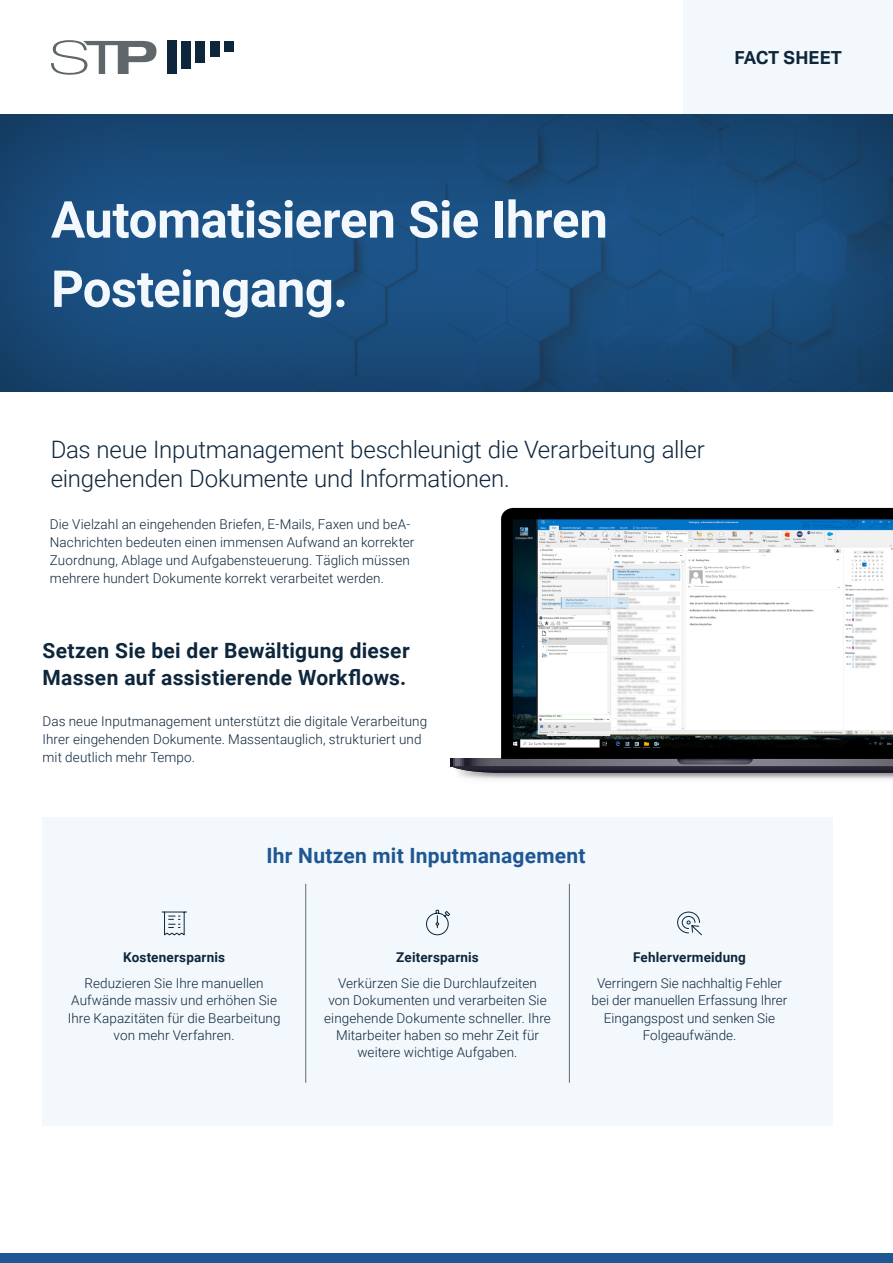
<style>
.page{position:relative;width:893px;height:1263px;background:#fff}
.page>*{position:absolute;margin:0;border:0;box-sizing:border-box;transform-origin:0 0}
.Shading_title{font:700 51px "Roboto";letter-spacing:-.01em;color:#f3f8fc}
.t1{font:300 24px/28.8px "Roboto";letter-spacing:-.01em;color:#0e263c}
.t2{font:700 21px/27px "Roboto";letter-spacing:.015em;color:#0e263c}
.t3{font:700 21px "Roboto";letter-spacing:.01em;color:#1e5793}
.t4{font:700 18px "Aktiv Grotesk";letter-spacing:.005em;color:#0e263c}
.t5{font:300 13.5px/17.2px "Roboto";letter-spacing:.005em;color:#0e263c;text-align:center}
.t6{font:700 13.5px "Roboto";letter-spacing:.015em;color:#0e263c}
</style>
<div class="page">
<div style="left:684px;top:0;width:209px;height:115px;background:#f3f8fc"></div>
<div style="left:0;top:113px;width:893px;height:279px;background:#231f20;opacity:.5"></div>
<div style="left:167px;top:41px;width:10px;height:33px;background:#0e263c"></div>
<div style="left:181px;top:41px;width:10px;height:27px;background:#0e263c"></div>
<div style="left:195px;top:41px;width:10px;height:22px;background:#0e263c"></div>
<div style="left:210px;top:41px;width:10px;height:16px;background:#0e263c"></div>
<div style="left:224px;top:41px;width:10px;height:10px;background:#0e263c"></div>
<svg style="left:51px;top:40px;width:105px;height:35px"></svg>
<div style="left:0;top:1253px;width:893px;height:10px;background:#1e5793"></div>
<div style="left:43px;top:817px;width:790px;height:308px;background:#f3f8fc"></div>
<hr style="left:305px;top:884px;width:1px;height:199px;background:#5f696f">
<hr style="left:569px;top:884px;width:1px;height:199px;background:#5f696f">
<svg style="left:161px;top:911px;width:26px;height:25px"></svg>
<svg style="left:426px;top:909px;width:24px;height:26px"></svg>
<svg style="left:677px;top:911px;width:25px;height:25px"></svg>
<svg style="left:451px;top:759px;width:442px;height:21px;background:#76757d"></svg>
<svg style="left:501px;top:508px;width:392px;height:251px"></svg>
<p class="t4" style="left:734px;top:47px;width:109px">FACT SHEET</p>
<p class="Shading_title" style="left:51px;top:184px;width:558px">Automatisieren Sie Ihren</p>
<p class="Shading_title" style="left:51px;top:253px;width:299px">Posteingang.</p>
<p class="t1" style="left:51px;top:434px;width:656px">Das neue Inputmanagement beschleunigt die Verarbeitung aller eingehenden Dokumente und Informationen.</p>
<p class="t5" style="left:50px;top:514px;width:366px;line-height:18px;text-align:left">Die Vielzahl an eingehenden Briefen, E-Mails, Faxen und beA-Nachrichten bedeuten einen immensen Aufwand an korrekter Zuordnung, Ablage und Aufgabensteuerung. Täglich müssen mehrere hundert Dokumente korrekt verarbeitet werden.</p>
<p class="t2" style="left:43px;top:636px;width:369px">Setzen Sie bei der Bewältigung dieser<br>Massen auf assistierende Workflows.</p>
<p class="t5" style="left:43px;top:712px;width:386px;line-height:18px;text-align:left">Das neue Inputmanagement unterstützt die digitale Verarbeitung<br>Ihrer eingehenden Dokumente. Massentauglich, strukturiert und mit deutlich mehr Tempo.</p>
<p class="t3" style="left:267px;top:841px;width:320px">Ihr Nutzen mit Inputmanagement</p>
<p class="t6" style="left:123px;top:948px;width:103px">Kostenersparnis</p>
<p class="t5" style="left:68px;top:974px;width:214px">Reduzieren Sie Ihre manuellen<br>Aufwände massiv und erhöhen Sie<br>Ihre Kapazitäten für die Bearbeitung von mehr Verfahren.</p>
<p class="t6" style="left:396px;top:948px;width:84px">Zeitersparnis</p>
<p class="t5" style="left:324px;top:974px;width:228px">Verkürzen Sie die Durchlaufzeiten<br>von Dokumenten und verarbeiten Sie eingehende Dokumente schneller. Ihre Mitarbeiter haben so mehr Zeit für weitere wichtige Aufgaben.</p>
<p class="t6" style="left:633px;top:948px;width:114px">Fehlervermeidung</p>
<p class="t5" style="left:592px;top:974px;width:197px">Verringern Sie nachhaltig Fehler bei der manuellen Erfassung Ihrer<br>Eingangspost und senken Sie<br>Folgeaufwände.</p>
</div>
